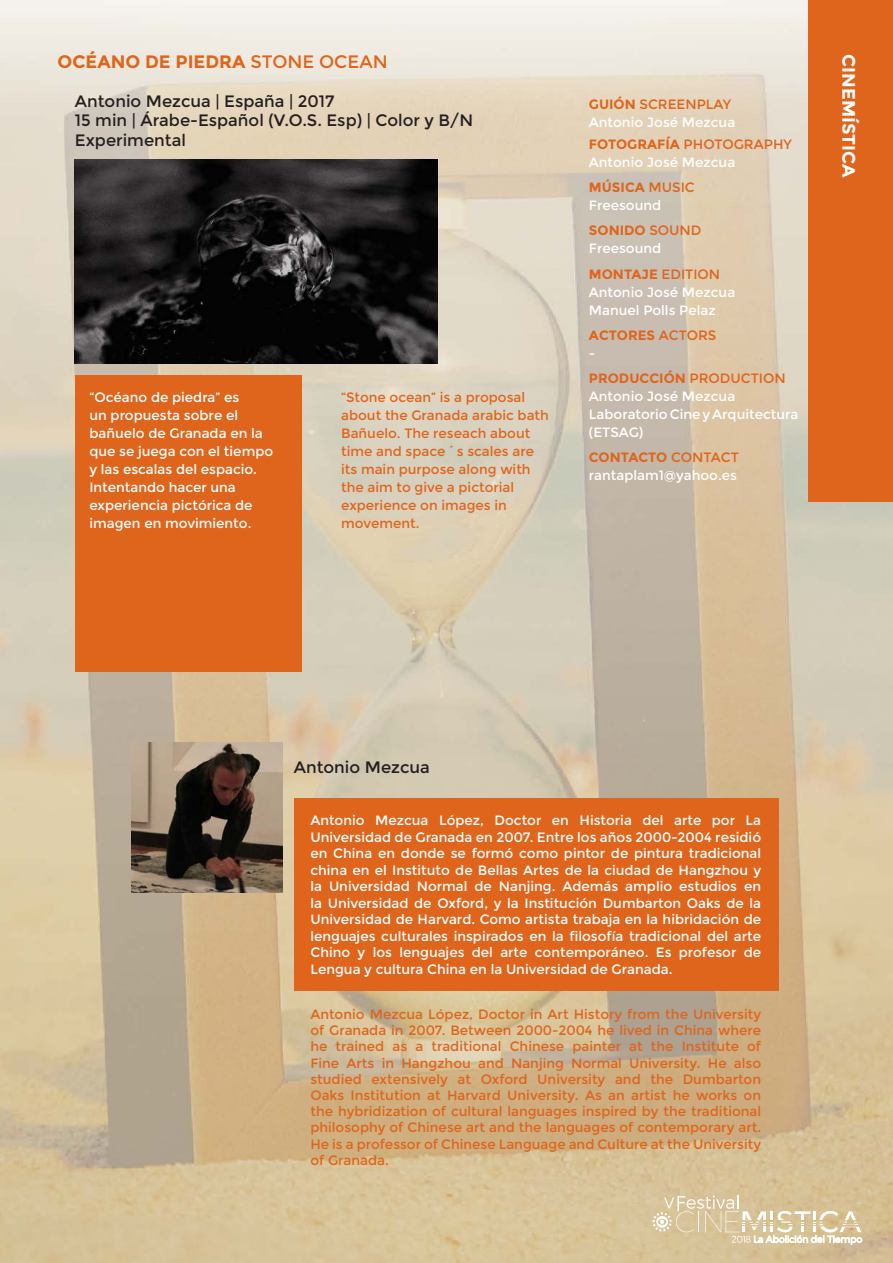
<style>
.page{position:relative;width:893px;height:1263px;background:#fff}
.page>*{position:absolute;margin:0;border:0;box-sizing:border-box;transform-origin:0 0}
.t1{font:700 18px "Montserrat";color:#df651c}
.t2{font:700 18px "Montserrat";color:#fff}
.t3{font:16.5px "Montserrat";color:#231f20}
.t4{font:13.5px/16.5px "Montserrat";color:#fff}
.t5{font:13.5px/16.2px "Montserrat";color:#df651c}
.t6{font:700 13.5px "Montserrat";color:#df651c}
.s1{font-weight:400}
.s2{font-weight:700}
</style>
<div class="page">
<img style="left:0;top:0;width:893px;height:1263px">
<div style="left:809px;top:0;width:84px;height:501px;background:#df651c"></div>
<img style="left:75px;top:159px;width:363px;height:204px">
<img style="left:132px;top:742px;width:150px;height:150px">
<div style="left:75px;top:375px;width:227px;height:297px;background:#df651c"></div>
<div style="left:294px;top:798px;width:484px;height:192px;background:#df651c"></div>
<svg style="left:652px;top:1195px;width:210px;height:49px;background:#ddcba6"></svg>
<p class="t1" style="left:58px;top:51px;width:332px">OCÉANO DE PIEDRA <span class="s1">STONE OCEAN</span></p>
<p class="t3" style="left:75px;top:91px;width:261px">Antonio Mezcua | España | 2017</p>
<p class="t3" style="left:75px;top:111px;width:400px">15 min | Árabe-Español (V.O.S. Esp) | Color y B/N</p>
<p class="t3" style="left:75px;top:131px;width:112px">Experimental</p>
<p class="t4" style="left:89px;top:389px;width:185px;line-height:18px">“Océano de piedra” es<br>un propuesta sobre el bañuelo de Granada en la que se juega con el tiempo y las escalas del espacio.<br>Intentando hacer una experiencia pictórica de imagen en movimiento.</p>
<p class="t5" style="left:341px;top:389px;width:209px;line-height:18px">“Stone ocean” is a proposal about the Granada arabic bath<br>Bañuelo. The reseach about time and space´s scales are its main purpose along with the aim to give a pictorial experience on images in movement.</p>
<p class="t5" style="left:589px;top:96px;width:144px"><span class="s2">GUIÓN</span> SCREENPLAY</p>
<p class="t4" style="left:589px;top:114px;width:148px">Antonio José Mezcua</p>
<p class="t5" style="left:589px;top:136px;width:204px"><span class="s2">FOTOGRAFÍA</span> PHOTOGRAPHY</p>
<p class="t4" style="left:589px;top:154px;width:148px">Antonio José Mezcua</p>
<p class="t6" style="left:589px;top:179px;width:107px">MÚSICA <span class="s1">MUSIC</span></p>
<p class="t4" style="left:589px;top:197px;width:74px">Freesound</p>
<p class="t6" style="left:589px;top:223px;width:114px">SONIDO <span class="s1">SOUND</span></p>
<p class="t4" style="left:589px;top:240px;width:74px">Freesound</p>
<p class="t6" style="left:589px;top:266px;width:133px">MONTAJE <span class="s1">EDITION</span></p>
<p class="t4" style="left:589px;top:284px;width:148px">Antonio José Mezcua</p>
<p class="t4" style="left:589px;top:302px;width:128px">Manuel Polls Pelaz</p>
<p class="t6" style="left:589px;top:327px;width:129px">ACTORES <span class="s1">ACTORS</span></p>
<p class="t4" style="left:589px;top:345px;width:8px">-</p>
<p class="t6" style="left:589px;top:370px;width:198px">PRODUCCIÓN <span class="s1">PRODUCTION</span></p>
<p class="t4" style="left:589px;top:388px;width:148px">Antonio José Mezcua</p>
<p class="t4" style="left:589px;top:405px;width:211px;line-height:18px">Laboratorio Cine y Arquitectura (ETSAG)</p>
<p class="t6" style="left:589px;top:449px;width:151px">CONTACTO <span class="s1">CONTACT</span></p>
<p class="t4" style="left:589px;top:467px;width:149px">rantaplam1@yahoo.es</p>
<p class="t2" style="left:859px;top:54px;width:125px;rotate:90deg">CINEMÍSTICA</p>
<p class="t3" style="left:294px;top:757px;width:138px">Antonio Mezcua</p>
<p class="t4" style="left:310px;top:812px;width:452px;text-align:justify">Antonio Mezcua López, Doctor en Historia del arte por La Universidad de Granada en 2007. Entre los años 2000-2004 residió en China en donde se formó como pintor de pintura tradicional china en el Instituto de Bellas Artes de la ciudad de Hangzhou y la Universidad Normal de Nanjing. Además amplio estudios en la Universidad de Oxford, y la Institución Dumbarton Oaks de la Universidad de Harvard. Como artista trabaja en la hibridación de lenguajes culturales inspirados en la filosofía tradicional del arte Chino y los lenguajes del arte contemporáneo. Es profesor de Lengua y cultura China en la Universidad de Granada.</p>
<p class="t5" style="left:310px;top:1006px;width:452px;text-align:justify">Antonio Mezcua López, Doctor in Art History from the University of Granada in 2007. Between 2000-2004 he lived in China where he trained as a traditional Chinese painter at the Institute of Fine Arts in Hangzhou and Nanjing Normal University. He also studied extensively at Oxford University and the Dumbarton Oaks Institution at Harvard University. As an artist he works on the hybridization of cultural languages inspired by the traditional philosophy of Chinese art and the languages of contemporary art.<br>He is a professor of Chinese Language and Culture at the University of Granada.</p>
</div>
